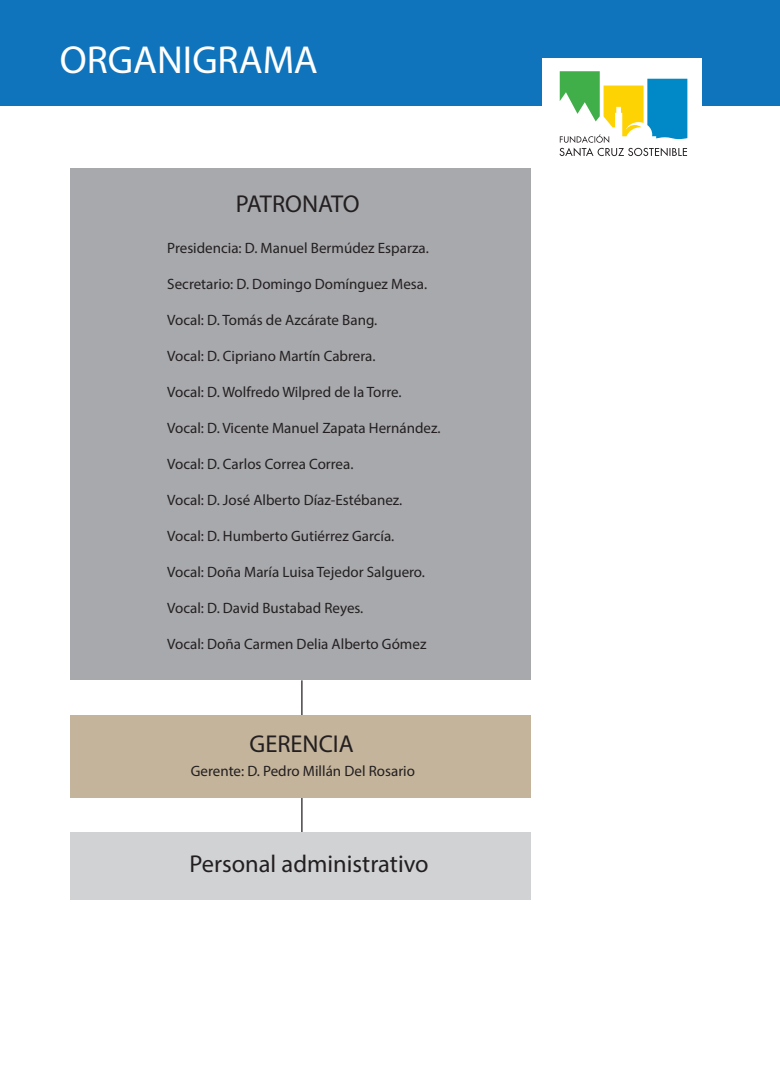
<style>
.page{position:relative;width:780px;height:1088px;background:#fff}
.page>*{position:absolute;margin:0;border:0;box-sizing:border-box;transform-origin:0 0}
.t1{font:39.12px "Myriad Pro";color:#fff}
.t2{font:24.38px "Myriad Pro";color:#231f20}
.t3{font:15px "Myriad Pro";color:#231f20}
</style>
<div class="page">
<div style="left:0;top:0;width:780px;height:105px;background:#1074bc"></div>
<div style="left:542px;top:58px;width:160px;height:110px;background:#fff"></div>
<svg style="left:559px;top:71px;width:128px;height:85px"></svg>
<div style="left:71px;top:168px;width:460px;height:512px;background:#a8a9ad"></div>
<hr style="left:301px;top:680px;width:1px;height:36px;background:#231f20">
<hr style="left:301px;top:796px;width:1px;height:36px;background:#231f20">
<div style="left:71px;top:715px;width:460px;height:82px;background:#c3b49b"></div>
<div style="left:71px;top:832px;width:460px;height:68px;background:#d1d2d4"></div>
<h1 class="t1" style="left:60px;top:36px;width:259px">ORGANIGRAMA</h1>
<h2 class="t2" style="left:236px;top:189px;width:125px">PATRONATO</h2>
<p class="t3" style="left:167px;top:239px;width:263px">Presidencia: D. Manuel Bermúdez Esparza.</p>
<p class="t3" style="left:167px;top:275px;width:261px">Secretario: D. Domingo Domínguez Mesa.</p>
<p class="t3" style="left:167px;top:311px;width:211px">Vocal: D. Tomás de Azcárate Bang.</p>
<p class="t3" style="left:167px;top:347px;width:210px">Vocal: D. Cipriano Martín Cabrera.</p>
<p class="t3" style="left:167px;top:383px;width:236px">Vocal: D. Wolfredo Wilpred de la Torre.</p>
<p class="t3" style="left:167px;top:419px;width:275px">Vocal: D. Vicente Manuel Zapata Hernández.</p>
<p class="t3" style="left:167px;top:455px;width:188px">Vocal: D. Carlos Correa Correa.</p>
<p class="t3" style="left:167px;top:491px;width:236px">Vocal: D. José Alberto Díaz-Estébanez.</p>
<p class="t3" style="left:167px;top:527px;width:228px">Vocal: D. Humberto Gutiérrez García.</p>
<p class="t3" style="left:167px;top:563px;width:259px">Vocal: Doña María Luisa Tejedor Salguero.</p>
<p class="t3" style="left:167px;top:599px;width:198px">Vocal: D. David Bustabad Reyes.</p>
<p class="t3" style="left:167px;top:635px;width:260px">Vocal: Doña Carmen Delia Alberto Gómez</p>
<h2 class="t2" style="left:249px;top:729px;width:106px">GERENCIA</h2>
<p class="t3" style="left:191px;top:762px;width:226px">Gerente: D. Pedro Millán Del Rosario</p>
<h2 class="t2" style="left:189px;top:849px;width:240px">Personal administrativo</h2>
</div>
